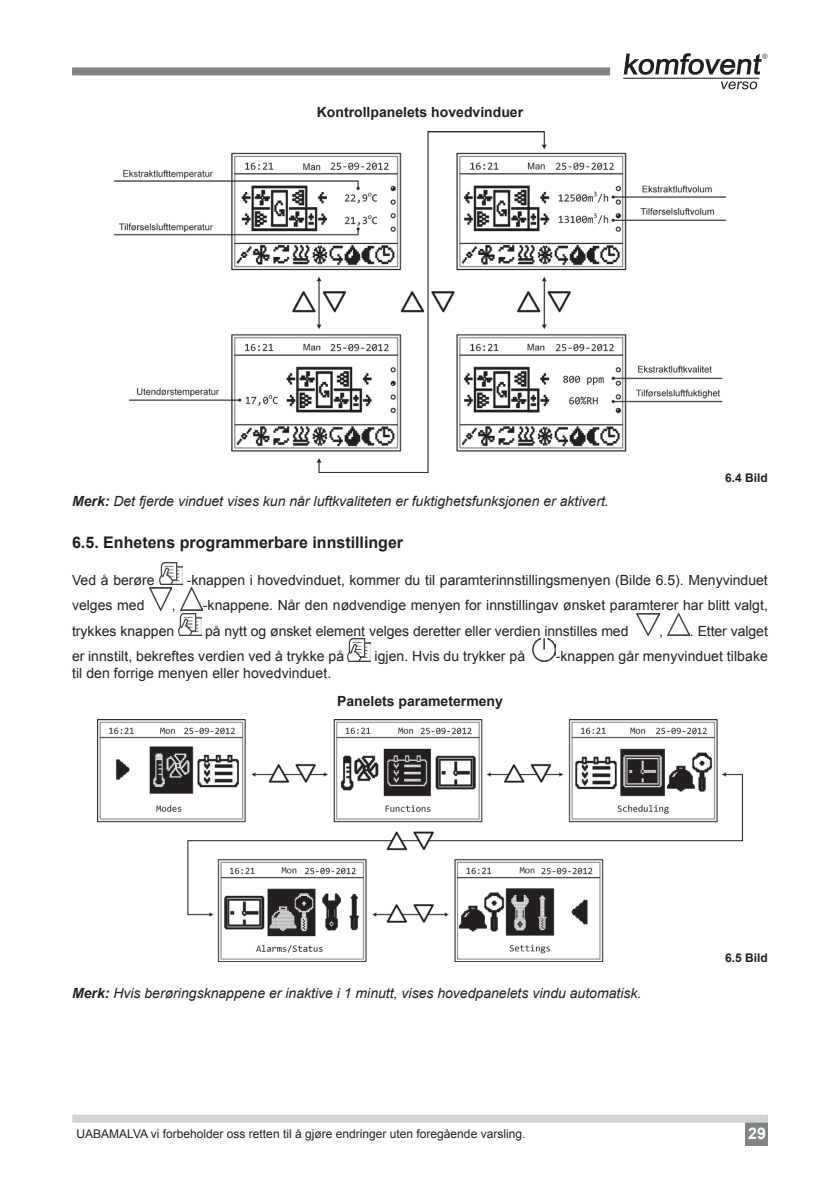
<style>
.page{position:relative;width:840px;height:1191px;background:#fff}
.page>*{position:absolute;margin:0;border:0;box-sizing:border-box;transform-origin:0 0}
.t1{font:700 16px "Arial";color:#231f20}
.t2{font:700 16px "Arial";color:#fff}
.t3{font:14px "Arial";color:#231f20}
.t4{font:italic 14px "Arial";color:#231f20}
.t5{font:700 14px "Arial";color:#231f20}
.t6{font:12px "Arial";color:#231f20}
.t7{font:700 12px "Arial";color:#231f20}
.s1{font-weight:700}
</style>
<div class="page">
<div style="left:72px;top:67px;width:537px;height:8px;background:#808384"></div>
<hr style="left:623px;top:78px;width:135px;height:1px;background:#231f20">
<svg style="left:623px;top:53px;width:144px;height:22px"></svg>
<svg style="left:721px;top:81px;width:35px;height:8px"></svg>
<div style="left:744px;top:1115px;width:23px;height:30px;background:#808384"></div>
<div style="left:72px;top:1114px;width:695px;height:8px;background:#d1d3d4"></div>
<img style="left:115px;top:131px;width:609px;height:341px">
<img style="left:159px;top:562px;width:23px;height:23px">
<img style="left:149px;top:587px;width:23px;height:23px">
<img style="left:180px;top:587px;width:23px;height:23px">
<img style="left:178px;top:613px;width:23px;height:23px">
<img style="left:636px;top:613px;width:23px;height:23px">
<img style="left:667px;top:613px;width:22px;height:23px">
<img style="left:348px;top:638px;width:22px;height:23px">
<img style="left:532px;top:638px;width:23px;height:23px">
<img style="left:98px;top:719px;width:643px;height:242px">
<p class="t5" style="left:316px;top:102px;width:208px">Kontrollpanelets hovedvinduer</p>
<p class="t7" style="left:724px;top:470px;width:44px">6.4 Bild</p>
<p class="t4" style="left:72px;top:492px;width:538px"><span class="s1">Merk:</span> Det fjerde vinduet vises kun når luftkvaliteten er fuktighetsfunksjonen er aktivert.</p>
<p class="t1" style="left:72px;top:532px;width:332px">6.5. Enhetens programmerbare innstillinger</p>
<p class="t3" style="left:72px;top:571px;width:84px">Ved å berøre</p>
<p class="t3" style="left:187px;top:571px;width:582px">-knappen i hovedvinduet, kommer du til paramterinnstillingsmenyen (Bilde 6.5). Menyvinduet</p>
<p class="t3" style="left:72px;top:596px;width:74px">velges med</p>
<p class="t3" style="left:172px;top:596px;width:5px">,</p>
<p class="t3" style="left:203px;top:596px;width:566px">-knappene. Når den nødvendige menyen for innstillingav ønsket paramterer har blitt valgt,</p>
<p class="t3" style="left:72px;top:622px;width:104px">trykkes knappen</p>
<p class="t3" style="left:205px;top:622px;width:424px">på nytt og ønsket element velges deretter eller verdien innstilles med</p>
<p class="t3" style="left:659px;top:622px;width:5px">,</p>
<p class="t3" style="left:689px;top:622px;width:79px">. Etter valget</p>
<p class="t3" style="left:72px;top:647px;width:273px">er innstilt, bekreftes verdien ved å trykke på</p>
<p class="t3" style="left:374px;top:647px;width:152px">igjen. Hvis du trykker på</p>
<p class="t3" style="left:555px;top:647px;width:213px">-knappen går menyvinduet tilbake</p>
<p class="t3" style="left:72px;top:664px;width:260px">til den forrige menyen eller hovedvinduet.</p>
<p class="t5" style="left:337px;top:692px;width:167px">Panelets parametermeny</p>
<p class="t4" style="left:72px;top:983px;width:570px"><span class="s1">Merk:</span> Hvis berøringsknappene er inaktive i 1 minutt, vises hovedpanelets vindu automatisk.</p>
<p class="t7" style="left:724px;top:950px;width:44px">6.5 Bild</p>
<p class="t6" style="left:76px;top:1126px;width:450px">UABAMALVA vi forbeholder oss retten til å gjøre endringer uten foregående varsling.</p>
<p class="t2" style="left:747px;top:1123px;width:19px">29</p>
</div>
